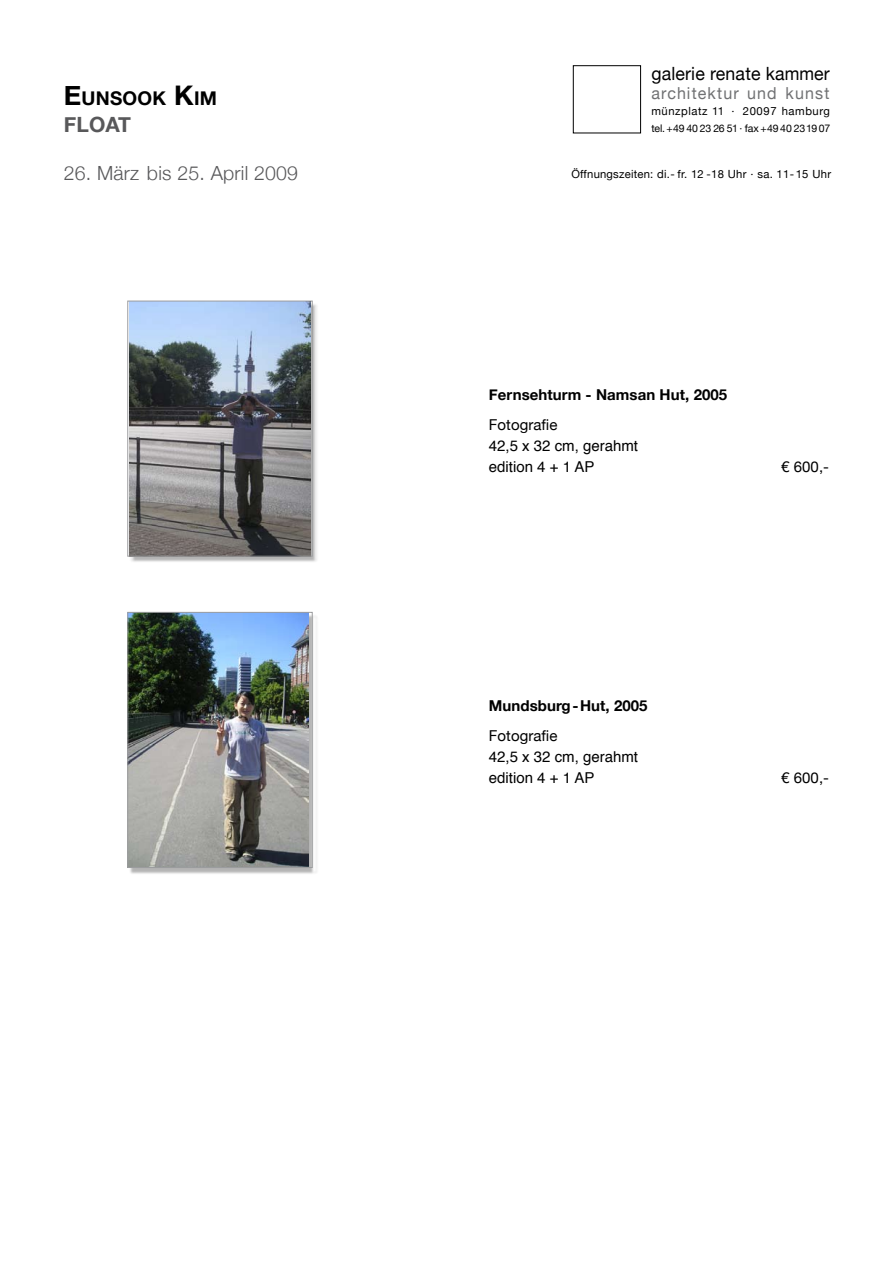
<style>
.page{position:relative;width:893px;height:1263px;background:#fff}
.page>*{position:absolute;margin:0;border:0;box-sizing:border-box;transform-origin:0 0}
.t1{font:700 21px "Helvetica Neue";letter-spacing:.01em;color:#58585a}
.t2{font:300 19.5px "Helvetica Neue";letter-spacing:.01em;color:#58585a}
.t3{font:700 18.9px "Helvetica Neue";letter-spacing:.015em;color:#000}
.t4{font:18.3px "Helvetica Neue";letter-spacing:.01em;color:#000}
.t5{font:16.5px "Helvetica Neue";letter-spacing:.07em;color:#707173}
.t6{font:15px/21px "Helvetica";color:#000}
.t7{font:700 15px "Helvetica Neue";letter-spacing:.005em;color:#000}
.t8{font:15px "Helvetica Neue";letter-spacing:.005em;color:#000}
.t9{font:11.25px "Helvetica Neue";letter-spacing:.03em;color:#000}
.t10{font:11.25px "Helvetica Neue";letter-spacing:.05em;color:#000}
.t11{font:10.5px "Helvetica Neue";letter-spacing:-.01em;color:#000}
.s1{font-size:27px}
</style>
<div class="page">
<div style="left:573px;top:65px;width:68px;height:68px;border:1px solid #000"></div>
<div style="left:129px;top:613px;width:191px;height:262px;background:#000;opacity:.3"></div>
<img style="left:130px;top:614px;width:178px;height:252px">
<div style="left:128px;top:612px;width:184px;height:256px;border:1px solid #9c9d9f"></div>
<div style="left:129px;top:302px;width:191px;height:262px;background:#000;opacity:.3"></div>
<img style="left:130px;top:303px;width:180px;height:251px">
<div style="left:128px;top:301px;width:184px;height:255px;border:1px solid #9c9d9f"></div>
<p class="t3" style="left:64px;top:87px;width:155px"><span class="s1">E</span>unsook <span class="s1">K</span>im</p>
<h1 class="t1" style="left:64px;top:112px;width:69px">FLOAT</h1>
<h2 class="t2" style="left:64px;top:161px;width:236px">26. März bis 25. April 2009</h2>
<p class="t4" style="left:651px;top:62px;width:180px">galerie renate kammer</p>
<p class="t5" style="left:651px;top:83px;width:179px">architektur und kunst</p>
<p class="t10" style="left:651px;top:105px;width:180px">münzplatz 11 · 20097 hamburg</p>
<p class="t11" style="left:651px;top:122px;width:180px">tel. +49 40 23 26 51 · fax +49 40 2319 07</p>
<p class="t9" style="left:571px;top:167px;width:261px">Öffnungszeiten: di.- fr. 12 -18 Uhr · sa. 11-15 Uhr</p>
<p class="t7" style="left:489px;top:386px;width:240px">Fernsehturm - Namsan Hut, 2005</p>
<p class="t8" style="left:489px;top:415px;width:70px">Fotografie</p>
<p class="t6" style="left:489px;top:434px;width:151px">42,5 x 32 cm, gerahmt edition 4 + 1 AP</p>
<p class="t8" style="left:781px;top:457px;width:49px">€ 600,-</p>
<p class="t7" style="left:489px;top:697px;width:160px">Mundsburg-Hut, 2005</p>
<p class="t8" style="left:489px;top:727px;width:70px">Fotografie</p>
<p class="t6" style="left:489px;top:746px;width:151px">42,5 x 32 cm, gerahmt edition 4 + 1 AP</p>
<p class="t8" style="left:781px;top:769px;width:49px">€ 600,-</p>
</div>
